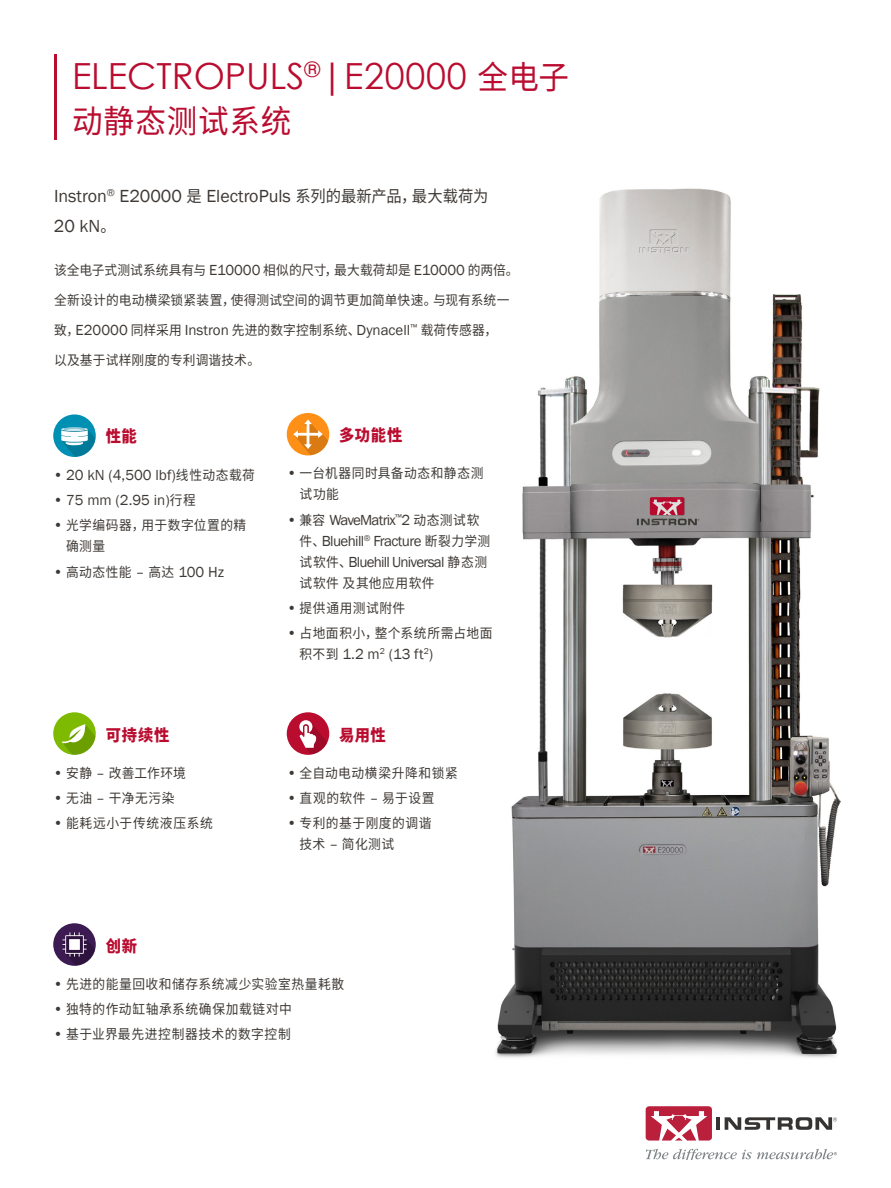
<style>
.page{position:relative;width:891px;height:1188px;background:#fff}
.page>*{position:absolute;margin:0;border:0;box-sizing:border-box;transform-origin:0 0}
.t1{font:36px "Century Gothic";color:#ba0c2f}
.t2{font:32.4px "Noto Sans CJ Ksc";letter-spacing:.025em;color:#ba0c2f;scale:.94 1}
.t3{font:18px/30px "Franklin Gothic";color:#3e3935}
.t4{font:900 16.2px "Noto Sans CJ Ksc";letter-spacing:.045em;color:#ba0c2f;scale:.94 1}
.t5{font:15px/21px "Franklin Gothic";letter-spacing:-.04em;color:#3e3935}
.t6{font:15px "Franklin Gothic";color:#3e3935}
.t7{font:13.5px/21px "Noto Sans CJ Ksc";letter-spacing:.035em;color:#3e3935;scale:.94 1}
.t8{font:13.5px "Noto Sans CJ Ksc";letter-spacing:.01em;color:#3e3935;scale:.94 1}
.t9{font:13.5px "Noto Sans CJ Ksc";color:#3e3935;scale:.94 1}
.t10{font:13.5px "Noto Sans CJ Ksc";letter-spacing:.055em;color:#3e3935;scale:.94 1}
.s1{font-family:"Noto Sans CJ Ksc";font-size:32.4px}
.s2{font-family:"Noto Sans CJ Ksc";font-size:16.2px}
.s3{font-family:"Franklin Gothic";font-size:15px}
.s4{font-family:"Noto Sans CJ Ksc";font-size:13.5px}
</style>
<div class="page">
<img style="left:495px;top:188px;width:346px;height:870px">
<hr style="left:54px;top:54px;width:3px;height:86px;background:#ba0c2f">
<div style="left:53px;top:712px;width:43px;height:43px;background:#7ebb00;border-radius:50%"></div>
<svg style="left:62px;top:724px;width:34px;height:31px"></svg>
<div style="left:53px;top:414px;width:43px;height:43px;background:#0090b3;border-radius:50%"></div>
<svg style="left:61px;top:428px;width:35px;height:29px"></svg>
<div style="left:287px;top:413px;width:42px;height:42px;background:#ff9017;border-radius:50%"></div>
<svg style="left:293px;top:419px;width:35px;height:36px"></svg>
<div style="left:53px;top:923px;width:43px;height:43px;background:#3c1a52;border-radius:50%"></div>
<svg style="left:62px;top:932px;width:33px;height:34px"></svg>
<div style="left:287px;top:712px;width:42px;height:43px;background:#ba0c2f;border-radius:50%"></div>
<svg style="left:299px;top:720px;width:28px;height:35px"></svg>
<svg style="left:646px;top:1106px;width:191px;height:35px"></svg>
<svg style="left:646px;top:1149px;width:191px;height:10px"></svg>
<h1 class="t1" style="left:72px;top:51px;width:499px">ELECTROPULS<sup>®</sup>|E20000 <span class="s1">全电子</span></h1>
<h2 class="t2" style="left:72px;top:103px;width:235px">动静态测试系统</h2>
<h3 class="t3" style="left:54px;top:181px;width:436px">Instron<sup>®</sup> E20000 <span class="s2">是</span> ElectroPuls <span class="s2">系列的最新产品，最大载荷为<br></span>20 kN<span class="s2">。</span></h3>
<p class="t9" style="left:54px;top:262px;width:496px">该全电子式测试系统具有与 <span class="s3">E10000</span> 相似的尺寸，最大载荷却是 <span class="s3">E10000</span> 的两倍。</p>
<p class="t8" style="left:54px;top:292px;width:486px">全新设计的电动横梁锁紧装置，使得测试空间的调节更加简单快速。与现有系统一</p>
<p class="t8" style="left:54px;top:322px;width:473px">致，<span class="s3">E20000</span> 同样采用 <span class="s3">Instron</span> 先进的数字控制系统、<span class="s3">Dynacell</span><sup>™</sup> 载荷传感器，</p>
<p class="t8" style="left:54px;top:352px;width:221px">以及基于试样刚度的专利调谐技术。</p>
<p class="t4" style="left:106px;top:427px;width:35px">性能</p>
<p class="t6" style="left:53px;top:466px;width:203px">• 20 kN (4,500 lbf)<span class="s4">线性动态载荷</span></p>
<p class="t5" style="left:53px;top:490px;width:144px">• 75 mm (2.95 in)<span class="s4">行程</span></p>
<p class="t7" style="left:66px;top:515px;width:193px;text-indent:-13px"><span class="s3">•</span> 光学编码器，用于数字位置的精确测量</p>
<p class="t5" style="left:53px;top:561px;width:172px">• <span class="s4">高动态性能</span> – <span class="s4">高达</span> 100 Hz</p>
<p class="t4" style="left:106px;top:726px;width:69px">可持续性</p>
<p class="t8" style="left:53px;top:765px;width:143px"><span class="s3">•</span> 安静 <span class="s3">–</span> 改善工作环境</p>
<p class="t7" style="left:53px;top:788px;width:130px"><span class="s3">•</span> 无油 <span class="s3">–</span> 干净无污染</p>
<p class="t10" style="left:53px;top:816px;width:171px"><span class="s3">•</span> 能耗远小于传统液压系统</p>
<p class="t4" style="left:339px;top:426px;width:69px">多功能性</p>
<p class="t7" style="left:300px;top:463px;width:197px;text-indent:-13px"><span class="s3">•</span> 一台机器同时具备动态和静态测试功能</p>
<p class="t5" style="left:300px;top:509px;width:192px;text-indent:-13px">• <span class="s4">兼容</span> WaveMatrix<sup>™</sup>2 <span class="s4">动态测试软件、</span>Bluehill<sup>®</sup> Fracture <span class="s4">断裂力学测试软件、</span>Bluehill Universal <span class="s4">静态测</span></p>
<p class="t7" style="left:300px;top:572px;width:145px">试软件及其他应用软件</p>
<p class="t7" style="left:287px;top:598px;width:128px"><span class="s3">•</span> 提供通用测试附件</p>
<p class="t7" style="left:287px;top:623px;width:220px"><span class="s3">•</span> 占地面积小，整个系统所需占地面</p>
<p class="t5" style="left:300px;top:644px;width:135px"><span class="s4">积不到</span> 1.2 m<sup>2</sup> (13 ft<sup>2</sup>)</p>
<p class="t4" style="left:339px;top:726px;width:51px">易用性</p>
<p class="t7" style="left:287px;top:763px;width:184px"><span class="s3">•</span> 全自动电动横梁升降和锁紧</p>
<p class="t7" style="left:287px;top:788px;width:159px"><span class="s3">•</span> 直观的软件 <span class="s3">–</span> 易于设置</p>
<p class="t7" style="left:300px;top:813px;width:142px;text-indent:-13px"><span class="s3">•</span> 专利的基于刚度的调谐技术 <span class="s3">–</span> 简化测试</p>
<p class="t4" style="left:106px;top:937px;width:35px">创新</p>
<p class="t7" style="left:53px;top:974px;width:311px"><span class="s3">•</span> 先进的能量回收和储存系统减少实验室热量耗散</p>
<p class="t7" style="left:53px;top:999px;width:256px"><span class="s3">•</span> 独特的作动缸轴承系统确保加载链对中</p>
<p class="t7" style="left:53px;top:1024px;width:254px"><span class="s3">•</span> 基于业界最先进控制器技术的数字控制</p>
</div>
